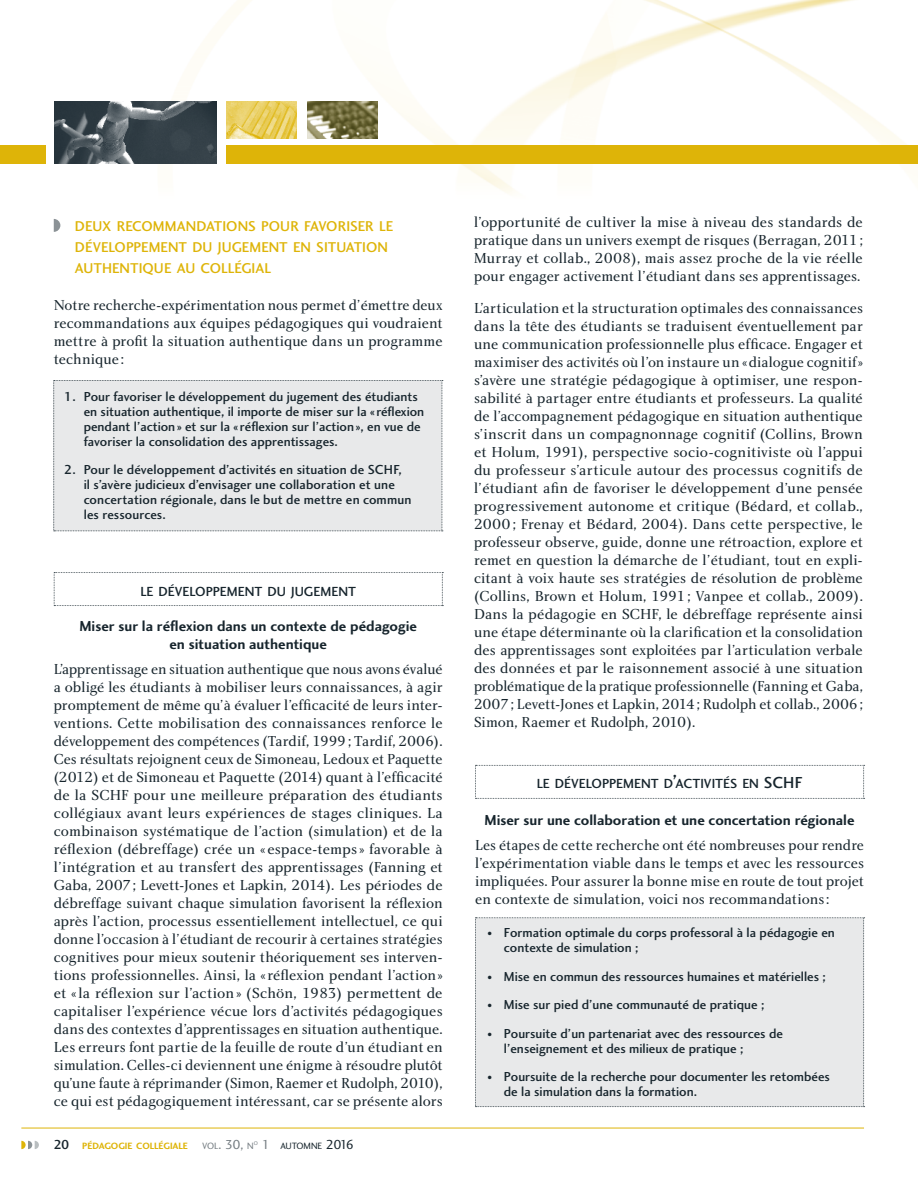
<style>
.page{position:relative;width:918px;height:1188px;background:#fff}
.page>*{position:absolute;margin:0;border:0;box-sizing:border-box;transform-origin:0 0}
.t1{font:15px/18px "Charlotte Book Plain";letter-spacing:-.005em;color:#17252d;text-align:justify}
.t2{font:15px/18px "Charlotte Sans Bold Plain";color:#17252d;text-align:center}
.t3{font:14.7px/21px "Charlotte Sans Medium Plain";color:#deb408}
.t4{font:13.65px "Charlotte Sans Medium Plain";color:#17252d}
.t5{font:13.5px/15px "Charlotte Sans Medium Plain";color:#17252d}
.t6{font:9.45px "Charlotte Sans Bold Plain";color:#deb408}
.t7{font:9.45px "Charlotte Sans Book Plain";color:#17252d}
.t8{font:9.45px "Charlotte Sans Book Plain";color:#747c81}
.t9{font:5.55px "Charlotte Sans Book Plain";color:#747c81}
.s1{font-family:"Charlotte Sans Medium Plain";font-size:13.5px;color:#17252d}
.s2{font-size:13.5px}
.s3{font-size:13.5px;color:#747c81}
.s4{font-size:19.5px}
.s5{font-size:16.5px}
.s6{font-size:10.5px}
</style>
<div class="page">
<img style="left:0;top:0;width:918px;height:193px">
<img style="left:54px;top:102px;width:162px;height:61px">
<img style="left:227px;top:102px;width:70px;height:36px">
<img style="left:307px;top:102px;width:70px;height:36px">
<div style="left:227px;top:145px;width:691px;height:18px;background:#deb408"></div>
<div style="left:0;top:145px;width:46px;height:18px;background:#deb408"></div>
<hr style="left:21px;top:1127px;width:843px;height:1px;background:#deb408">
<svg style="left:21px;top:1140px;width:18px;height:9px"></svg>
<svg style="left:54px;top:219px;width:6px;height:13px"></svg>
<div style="left:53px;top:380px;width:390px;height:151px;background:#e8e9ea"></div>
<div style="left:475px;top:917px;width:389px;height:190px;background:#e8e9ea"></div>
<svg style="left:54px;top:572px;width:389px;height:34px"></svg>
<svg style="left:475px;top:765px;width:389px;height:34px"></svg>
<p class="t3" style="left:75px;top:216px;width:320px">DEUX RECOMMANDATIONS POUR FAVORISER LE<br>DÉVELOPPEMENT DU JUGEMENT EN SITUATION<br>AUTHENTIQUE AU COLLÉGIAL</p>
<p class="t1" style="left:54px;top:295px;width:390px">Notre recherche-expérimentation nous permet d’émettre deux recommandations aux équipes pédagogiques qui voudraient mettre à profit la situation authentique dans un programme technique :</p>
<p class="t5" style="left:84px;top:389px;width:342px;text-indent:-19px">1. Pour favoriser le développement du jugement des étudiants en situation authentique, il importe de miser sur la «réflexion pendant l’action» et sur la «réflexion sur l’action», en vue de favoriser la consolidation des apprentissages.</p>
<p class="t5" style="left:84px;top:462px;width:329px;text-indent:-19px">2. Pour le développement d’activités en situation de SCHF, il s’avère judicieux d’envisager une collaboration et une concertation régionale, dans le but de mettre en commun les ressources.</p>
<p class="t4" style="left:140px;top:583px;width:217px">LE DÉVELOPPEMENT DU JUGEMENT</p>
<p class="t2" style="left:79px;top:617px;width:339px">Miser sur la réflexion dans un contexte de pédagogie en situation authentique</p>
<p class="t1" style="left:54px;top:659px;width:390px">L’apprentissage en situation authentique que nous avons évalué a obligé les étudiants à mobiliser leurs connaissances, à agir promptement de même qu’à évaluer l’efficacité de leurs inter&shy;ventions. Cette mobilisation des connaissances renforce le développement des compétences (Tardif, 1999; Tardif, 2006).<br>Ces résultats rejoignent ceux de Simoneau, Ledoux et Paquette (2012) et de Simoneau et Paquette (2014) quant à l’efficacité de la SCHF pour une meilleure préparation des étudiants collégiaux avant leurs expériences de stages cliniques. La combinaison systématique de l’action (simulation) et de la réflexion (débreffage) crée un « espace-temps» favorable à l’intégration et au transfert des apprentissages (Fanning et Gaba, 2007; Levett-Jones et Lapkin, 2014). Les périodes de débreffage suivant chaque simulation favorisent la réflexion après l’action, processus essentiellement intellectuel, ce qui donne l’occasion à l’étudiant de recourir à certaines stratégies cognitives pour mieux soutenir théoriquement ses interven&shy;tions professionnelles. Ainsi, la «réflexion pendant l’action» et «la réflexion sur l’action» (Schön, 1983) permettent de capitaliser l’expérience vécue lors d’activités pédagogiques dans des contextes d’apprentissages en situation authentique.<br>Les erreurs font partie de la feuille de route d’un étudiant en simulation. Celles-ci deviennent une énigme à résoudre plutôt qu’une faute à réprimander (Simon, Raemer et Rudolph, 2010), ce qui est pédagogiquement intéressant, car se présente alors</p>
<p class="t6" style="left:54px;top:1140px;width:136px"><span class="s1">20</span> PÉDAGOGIE COLLÉGIALE</p>
<p class="t8" style="left:202px;top:1140px;width:53px">VOL<span class="s2">. 30,</span> N</p>
<p class="t9" style="left:254px;top:1139px;width:6px">O</p>
<p class="t7" style="left:262px;top:1140px;width:94px"><span class="s3">1</span> AUTOMNE <span class="s2">2016</span></p>
<p class="t1" style="left:474px;top:213px;width:390px">l’opportunité de cultiver la mise à niveau des standards de pratique dans un univers exempt de risques (Berragan, 2011; Murray et collab., 2008), mais assez proche de la vie réelle pour engager activement l’étudiant dans ses apprentissages.</p>
<p class="t1" style="left:474px;top:299px;width:390px">L’articulation et la structuration optimales des connaissances dans la tête des étudiants se traduisent éventuellement par une communication professionnelle plus efficace. Engager et maximiser des activités où l’on instaure un «dialogue cognitif» s’avère une stratégie pédagogique à optimiser, une respon&shy;sabilité à partager entre étudiants et professeurs. La qualité de l’accompagnement pédagogique en situation authentique s’inscrit dans un compagnonnage cognitif (Collins, Brown et Holum, 1991), perspective socio-cognitiviste où l’appui du professeur s’articule autour des processus cognitifs de l’étudiant afin de favoriser le développement d’une pensée progressivement autonome et critique (Bédard, et collab., 2000; Frenay et Bédard, 2004). Dans cette perspective, le professeur observe, guide, donne une rétroaction, explore et remet en question la démarche de l’étudiant, tout en expli&shy;citant à voix haute ses stratégies de résolution de problème (Collins, Brown et Holum, 1991; Vanpee et collab., 2009).<br>Dans la pédagogie en SCHF, le débreffage représente ainsi une étape déterminante où la clarification et la consolidation des apprentissages sont exploitées par l’articulation verbale des données et par le raisonnement associé à une situation problématique de la pratique professionnelle (Fanning et Gaba, 2007; Levett-Jones et Lapkin, 2014; Rudolph et collab., 2006; Simon, Raemer et Rudolph, 2010).</p>
<p class="t4" style="left:537px;top:775px;width:238px">LE DÉVELOPPEMENT D<span class="s4">’</span>ACTIVITÉS EN <span class="s5">SCHF</span></p>
<p class="t2" style="left:484px;top:811px;width:371px">Miser sur une collaboration et une concertation régionale</p>
<p class="t1" style="left:475px;top:836px;width:390px">Les étapes de cette recherche ont été nombreuses pour rendre l’expérimentation viable dans le temps et avec les ressources impliquées. Pour assurer la bonne mise en route de tout projet en contexte de simulation, voici nos recommandations:</p>
<p class="t5" style="left:504px;top:925px;width:332px;text-indent:-17px"><span class="s6">•</span> Formation optimale du corps professoral à la pédagogie en contexte de simulation ;</p>
<p class="t5" style="left:487px;top:968px;width:340px"><span class="s6">•</span> Mise en commun des ressources humaines et matérielles ;</p>
<p class="t5" style="left:487px;top:997px;width:278px"><span class="s6">•</span> Mise sur pied d’une communauté de pratique ;</p>
<p class="t5" style="left:504px;top:1025px;width:280px;text-indent:-17px"><span class="s6">•</span> Poursuite d’un partenariat avec des ressources de l’enseignement et des milieux de pratique ;</p>
<p class="t5" style="left:504px;top:1069px;width:327px;text-indent:-17px"><span class="s6">•</span> Poursuite de la recherche pour documenter les retombées de la simulation dans la formation.</p>
</div>
